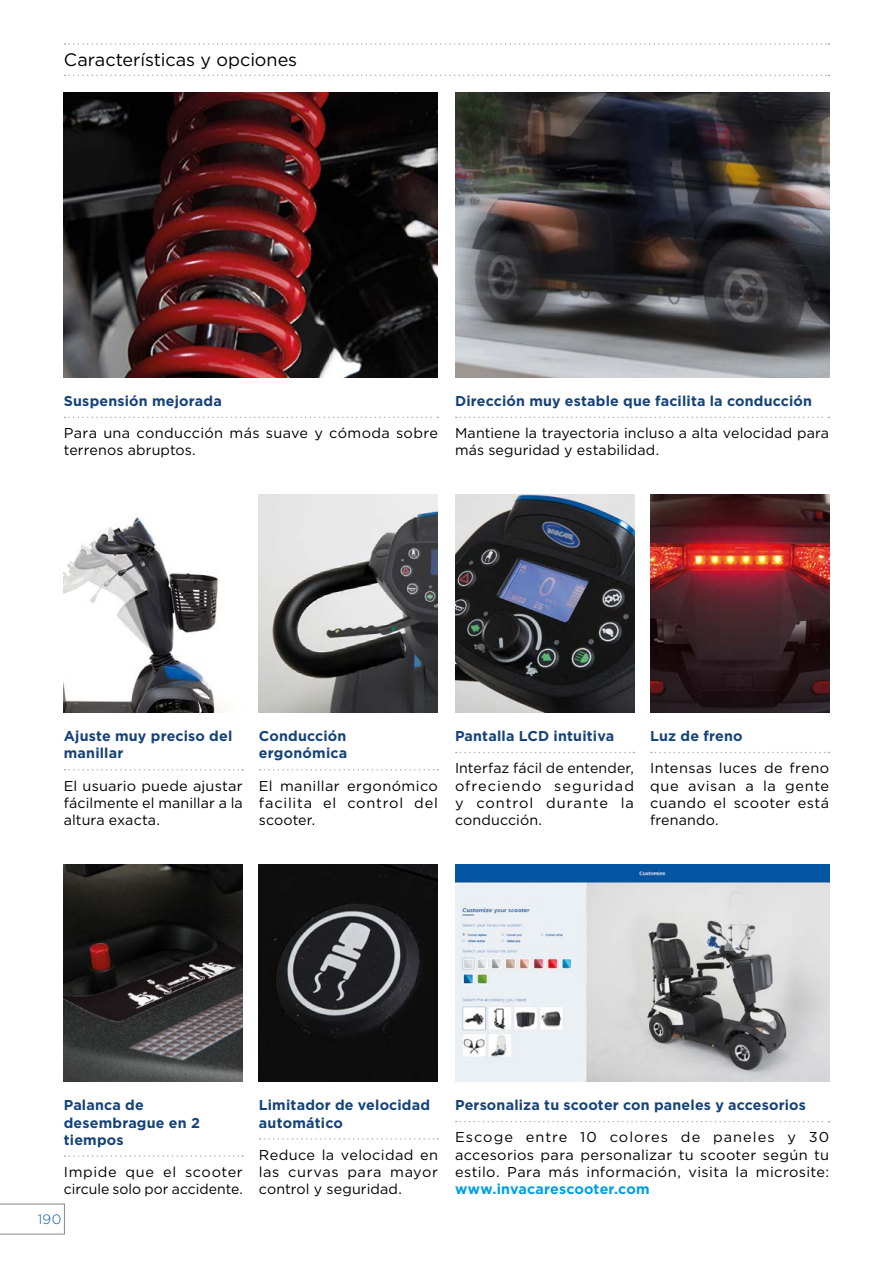
<style>
.page{position:relative;width:893px;height:1263px;background:#fff}
.page>*{position:absolute;margin:0;border:0;box-sizing:border-box;transform-origin:0 0}
.t1{font:18px "Gotham";color:#000}
.t2{font:14.25px/17.2px "Gotham";letter-spacing:.02em;color:#000;text-align:justify}
.t3{font:700 14.25px/17.2px "Gotham";letter-spacing:.015em;color:#14427a}
.t4{font:700 14.25px "Gotham";letter-spacing:.01em;color:#009fe3}
.t5{font:300 13.5px "Gotham";color:#0755a0}
</style>
<div class="page">
<svg style="left:65px;top:43px;width:764px;height:2px"></svg>
<svg style="left:65px;top:75px;width:764px;height:1px"></svg>
<svg style="left:260px;top:1138px;width:178px;height:1px"></svg>
<svg style="left:456px;top:752px;width:178px;height:1px"></svg>
<svg style="left:65px;top:769px;width:178px;height:1px"></svg>
<svg style="left:260px;top:769px;width:178px;height:1px"></svg>
<img style="left:259px;top:495px;width:179px;height:218px">
<img style="left:64px;top:92px;width:374px;height:286px">
<svg style="left:651px;top:752px;width:178px;height:1px"></svg>
<svg style="left:65px;top:1155px;width:178px;height:2px"></svg>
<svg style="left:456px;top:1121px;width:373px;height:1px"></svg>
<img style="left:455px;top:92px;width:374px;height:286px">
<img style="left:455px;top:495px;width:179px;height:218px">
<svg style="left:65px;top:417px;width:373px;height:1px"></svg>
<svg style="left:456px;top:417px;width:373px;height:1px"></svg>
<img style="left:64px;top:517px;width:161px;height:196px">
<img style="left:650px;top:495px;width:179px;height:218px">
<img style="left:63px;top:865px;width:179px;height:217px">
<img style="left:259px;top:864px;width:179px;height:218px">
<img style="left:455px;top:864px;width:374px;height:218px">
<svg style="left:0;top:1204px;width:65px;height:30px"></svg>
<p class="t1" style="left:64px;top:48px;width:235px">Características y opciones</p>
<p class="t3" style="left:64px;top:392px;width:159px">Suspensión mejorada</p>
<p class="t2" style="left:64px;top:424px;width:376px">Para una conducción más suave y cómoda sobre terrenos abruptos.</p>
<p class="t3" style="left:455px;top:392px;width:359px">Dirección muy estable que facilita la conducción</p>
<p class="t2" style="left:455px;top:424px;width:376px">Mantiene la trayectoria incluso a alta velocidad para más seguridad y estabilidad.</p>
<p class="t3" style="left:64px;top:727px;width:170px">Ajuste muy preciso del manillar</p>
<p class="t2" style="left:64px;top:776px;width:181px">El usuario puede ajustar fácilmente el manillar a la altura exacta.</p>
<p class="t3" style="left:259px;top:727px;width:90px">Conducción ergonómica</p>
<p class="t2" style="left:259px;top:776px;width:181px">El manillar ergonómico facilita el control del scooter.</p>
<p class="t3" style="left:455px;top:727px;width:161px">Pantalla LCD intuitiva</p>
<p class="t2" style="left:455px;top:759px;width:181px">Interfaz fácil de entender, ofreciendo seguridad y control durante la conducción.</p>
<p class="t3" style="left:650px;top:727px;width:94px">Luz de freno</p>
<p class="t2" style="left:650px;top:759px;width:181px">Intensas luces de freno que avisan a la gente cuando el scooter está frenando.</p>
<p class="t3" style="left:64px;top:1096px;width:138px">Palanca de desembrague en 2 tiempos</p>
<p class="t2" style="left:64px;top:1163px;width:181px">Impide que el scooter circule solo por accidente.</p>
<p class="t5" style="left:38px;top:1211px;width:25px">190</p>
<p class="t3" style="left:259px;top:1096px;width:173px">Limitador de velocidad automático</p>
<p class="t2" style="left:259px;top:1146px;width:181px">Reduce la velocidad en las curvas para mayor control y seguridad.</p>
<p class="t3" style="left:455px;top:1096px;width:352px">Personaliza tu scooter con paneles y accesorios</p>
<p class="t2" style="left:455px;top:1128px;width:376px">Escoge entre 10 colores de paneles y 30 accesorios para personalizar tu scooter según tu estilo. Para más información, visita la microsite:</p>
<p class="t4" style="left:455px;top:1179px;width:196px">www.invacarescooter.com</p>
</div>
